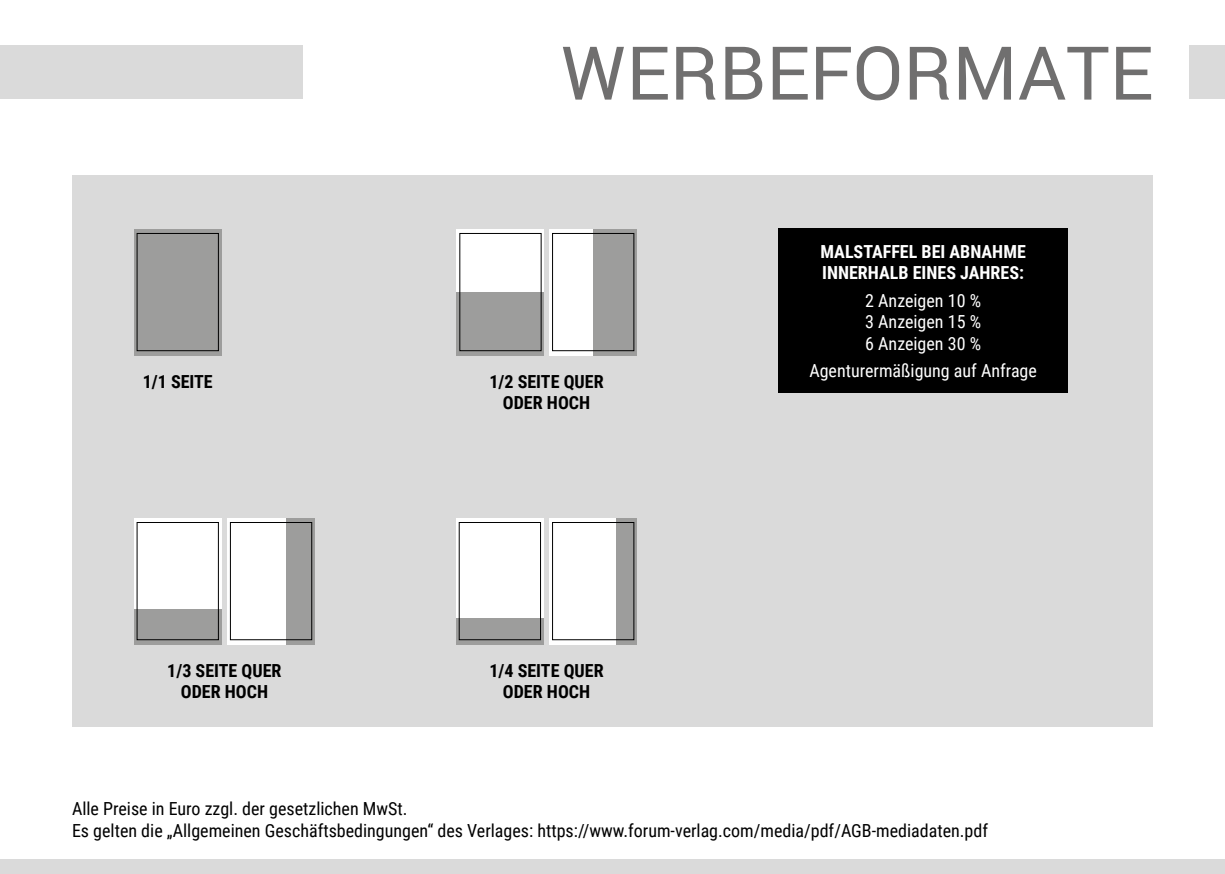
<style>
.page{position:relative;width:1225px;height:874px;background:#fff}
.page>*{position:absolute;margin:0;border:0;box-sizing:border-box;transform-origin:0 0}
.t1{font:74.2px "Roboto";color:#706f6f}
.t2{font:18px/21.6px "Roboto Condensed";color:#000}
.t3{font:700 18px/21.6px "Roboto Condensed";color:#000;text-align:center}
.t4{font:18px/21.6px "Roboto Condensed";color:#fff;text-align:justify}
.t5{font:700 18px/21.6px "Roboto Condensed";color:#fff}
</style>
<div class="page">
<div style="left:0;top:859px;width:1225px;height:14px;background:#dadada"></div>
<div style="left:0;top:45px;width:303px;height:54px;background:#dadada"></div>
<div style="left:1189px;top:45px;width:36px;height:54px;background:#dadada"></div>
<div style="left:72px;top:175px;width:1081px;height:551px;background:#dadada"></div>
<div style="left:778px;top:229px;width:289px;height:163px;background:#000"></div>
<div style="left:134px;top:229px;width:88px;height:126px;background:#9d9d9c"></div>
<div style="left:456px;top:229px;width:88px;height:126px;background:#fff"></div>
<div style="left:549px;top:229px;width:88px;height:126px;background:#fff"></div>
<div style="left:459px;top:233px;width:82px;height:118px;border:1px solid #000"></div>
<div style="left:552px;top:233px;width:82px;height:118px;border:1px solid #000"></div>
<div style="left:456px;top:292px;width:88px;height:63px;background:#9d9d9c"></div>
<div style="left:593px;top:229px;width:44px;height:126px;background:#9d9d9c"></div>
<div style="left:134px;top:517px;width:88px;height:127px;background:#fff"></div>
<div style="left:227px;top:517px;width:88px;height:127px;background:#fff"></div>
<div style="left:137px;top:522px;width:82px;height:117px;border:1px solid #000"></div>
<div style="left:230px;top:522px;width:82px;height:117px;border:1px solid #000"></div>
<div style="left:134px;top:609px;width:88px;height:35px;background:#9d9d9c"></div>
<div style="left:286px;top:517px;width:29px;height:127px;background:#9d9d9c"></div>
<div style="left:456px;top:517px;width:88px;height:127px;background:#fff"></div>
<div style="left:549px;top:517px;width:88px;height:127px;background:#fff"></div>
<div style="left:459px;top:522px;width:82px;height:117px;border:1px solid #000"></div>
<div style="left:552px;top:522px;width:82px;height:117px;border:1px solid #000"></div>
<div style="left:456px;top:617px;width:88px;height:27px;background:#9d9d9c"></div>
<div style="left:616px;top:517px;width:21px;height:127px;background:#9d9d9c"></div>
<h1 class="t1" style="left:561px;top:21px;width:593px">WERBEFORMATE</h1>
<p class="t3" style="left:143px;top:370px;width:72px">1/1 SEITE</p>
<p class="t3" style="left:489px;top:370px;width:116px">1/2 SEITE QUER<br>ODER HOCH</p>
<p class="t3" style="left:167px;top:658px;width:116px">1/3 SEITE QUER<br>ODER HOCH</p>
<p class="t3" style="left:489px;top:658px;width:116px">1/4 SEITE QUER<br>ODER HOCH</p>
<p class="t5" style="left:820px;top:240px;width:207px">MALSTAFFEL BEI ABNAHME<br>INNERHALB EINES JAHRES:</p>
<p class="t4" style="left:865px;top:289px;width:117px">2 Anzeigen 10 % 3 Anzeigen 15 % 6 Anzeigen 30 %</p>
<p class="t4" style="left:809px;top:359px;width:229px">Agenturermäßigung auf Anfrage</p>
<p class="t2" style="left:72px;top:797px;width:917px">Alle Preise in Euro zzgl. der gesetzlichen MwSt.<br>Es gelten die „Allgemeinen Geschäftsbedingungen“ des Verlages: https://www.forum-verlag.com/media/pdf/AGB-mediadaten.pdf</p>
</div>
